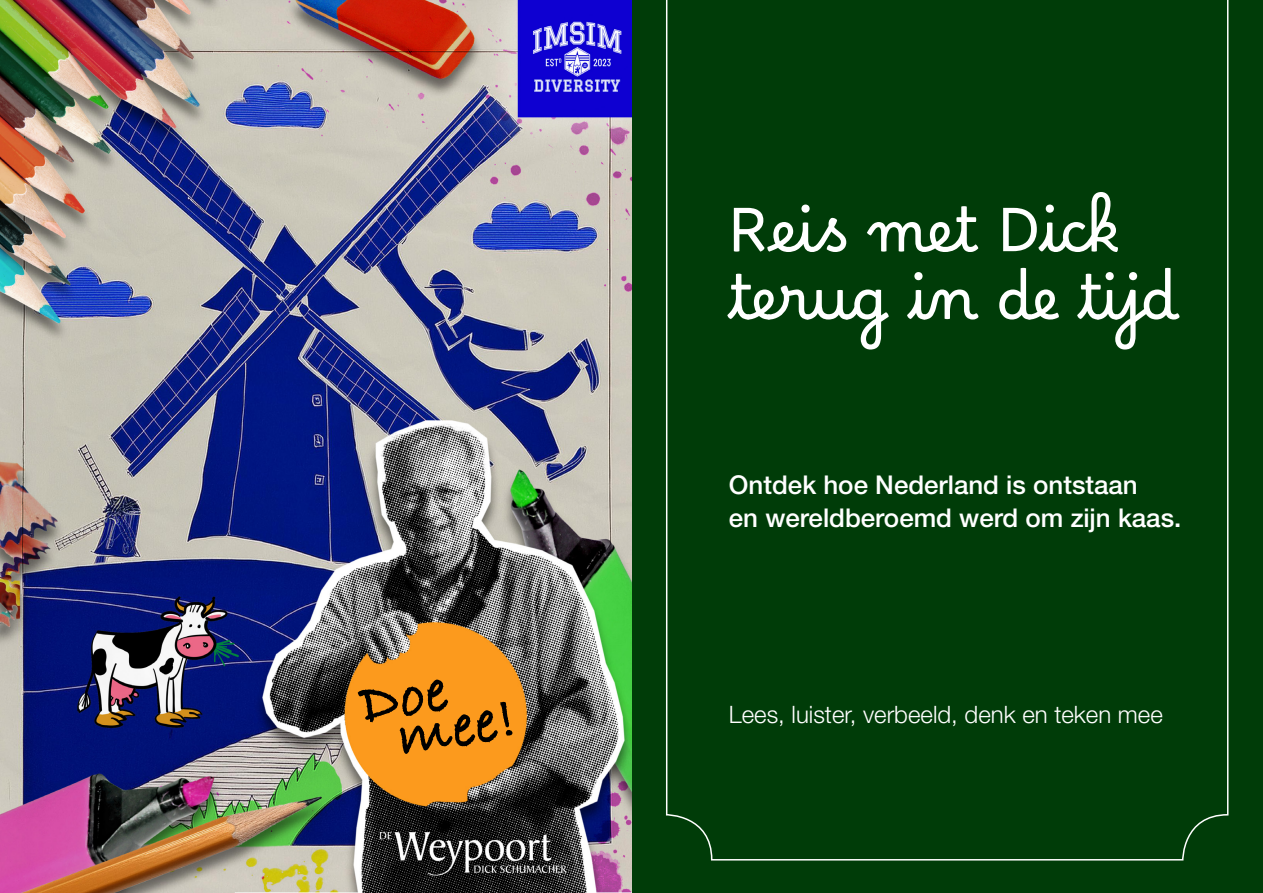
<style>
.page{position:relative;width:1263px;height:893px;background:#fff}
.page>*{position:absolute;margin:0;border:0;box-sizing:border-box;transform-origin:0 0}
.t1{font:60px "Borel";color:#fff}
.t2{font:500 25.95px "Helvetica Neue LT Pro";color:#fff}
.t3{font:300 24px "Helvetica Neue LT Pro";color:#fff}
</style>
<div class="page">
<div style="left:631px;top:0;width:632px;height:893px;background:#003c08"></div>
<svg style="left:666px;top:0;width:563px;height:861px"></svg>
<img style="left:0;top:0;width:631px;height:893px">
<p class="t1" style="left:728px;top:195px;width:392px">Reis met Dick</p>
<p class="t1" style="left:728px;top:263px;width:448px">terug in de tijd</p>
<p class="t2" style="left:729px;top:469px;width:410px">Ontdek hoe Nederland is ontstaan</p>
<p class="t2" style="left:729px;top:502px;width:454px">en wereldberoemd werd om zijn kaas.</p>
<p class="t3" style="left:729px;top:700px;width:435px">Lees, luister, verbeeld, denk en teken mee</p>
</div>
